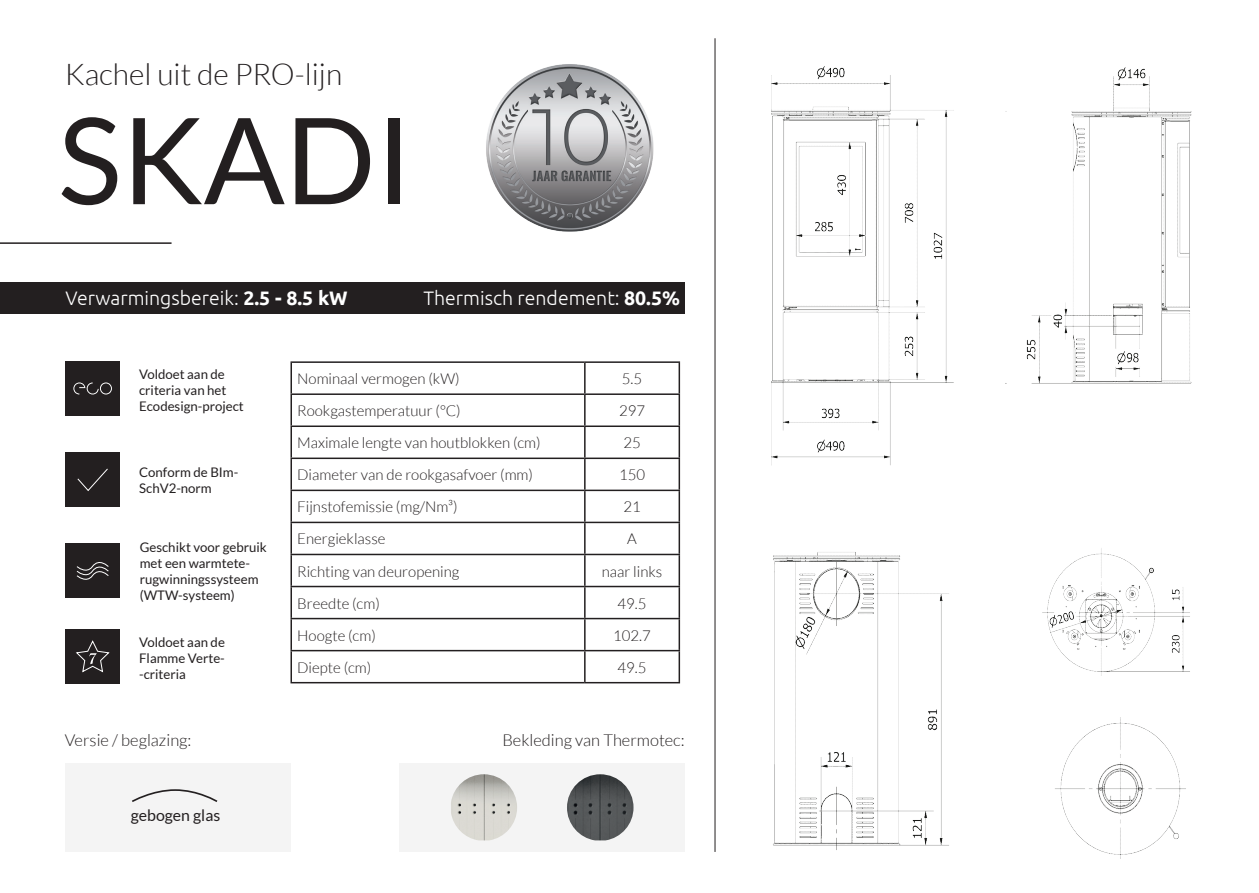
<style>
.page{position:relative;width:1259px;height:893px;background:#fff}
.page>*{position:absolute;margin:0;border:0;box-sizing:border-box;transform-origin:0 0}
.t1{font:120px "Lato";color:#231f20}
.t2{font:300 30px "Lato";color:#231f20}
.t3{font:300 19.5px "Ubuntu";color:#fff}
.t4{font:300 16.5px "Lato";color:#231f20}
.t5{font:15.9px "Lato";color:#231f20}
.t6{font:300 15px "Lato";color:#231f20}
.t7{font:13.2px/15.9px "Lato";color:#231f20}
.s1{font-weight:700}
</style>
<div class="page">
<img style="left:771px;top:66px;width:183px;height:395px">
<img style="left:1005px;top:67px;width:187px;height:317px">
<img style="left:771px;top:461px;width:178px;height:389px">
<img style="left:1042px;top:548px;width:148px;height:127px">
<img style="left:1055px;top:718px;width:131px;height:140px">
<div style="left:0;top:282px;width:685px;height:32px;background:#231f20"></div>
<div style="left:65px;top:763px;width:225px;height:89px;background:#f4f4f4"></div>
<div style="left:399px;top:763px;width:286px;height:89px;background:#f4f4f4"></div>
<img style="left:451px;top:774px;width:66px;height:66px">
<img style="left:567px;top:774px;width:66px;height:66px">
<img style="left:486px;top:64px;width:168px;height:168px">
<div style="left:66px;top:361px;width:54px;height:55px;background:#231f20"></div>
<svg style="left:73px;top:382px;width:39px;height:12px"></svg>
<div style="left:66px;top:544px;width:54px;height:54px;background:#231f20"></div>
<svg style="left:76px;top:562px;width:33px;height:18px"></svg>
<div style="left:66px;top:453px;width:54px;height:54px;background:#231f20"></div>
<svg style="left:77px;top:468px;width:31px;height:23px"></svg>
<div style="left:66px;top:629px;width:54px;height:54px;background:#231f20"></div>
<svg style="left:76px;top:640px;width:34px;height:33px"></svg>
<hr style="left:0;top:242px;width:171px;height:2px;background:#231f20">
<hr style="left:290px;top:361px;width:295px;height:2px;background:#231f20">
<hr style="left:290px;top:363px;width:2px;height:30px;background:#231f20">
<hr style="left:585px;top:361px;width:95px;height:2px;background:#231f20">
<hr style="left:584px;top:363px;width:1px;height:30px;background:#231f20">
<hr style="left:678px;top:363px;width:2px;height:30px;background:#231f20">
<hr style="left:290px;top:393px;width:295px;height:2px;background:#231f20">
<hr style="left:290px;top:395px;width:2px;height:30px;background:#231f20">
<hr style="left:585px;top:393px;width:95px;height:2px;background:#231f20">
<hr style="left:584px;top:395px;width:1px;height:30px;background:#231f20">
<hr style="left:678px;top:395px;width:2px;height:30px;background:#231f20">
<hr style="left:290px;top:425px;width:295px;height:2px;background:#231f20">
<hr style="left:290px;top:427px;width:2px;height:31px;background:#231f20">
<hr style="left:585px;top:425px;width:95px;height:2px;background:#231f20">
<hr style="left:584px;top:427px;width:1px;height:31px;background:#231f20">
<hr style="left:678px;top:427px;width:2px;height:31px;background:#231f20">
<hr style="left:290px;top:458px;width:295px;height:1px;background:#231f20">
<hr style="left:290px;top:459px;width:2px;height:31px;background:#231f20">
<hr style="left:585px;top:458px;width:95px;height:1px;background:#231f20">
<hr style="left:584px;top:459px;width:1px;height:31px;background:#231f20">
<hr style="left:678px;top:459px;width:2px;height:31px;background:#231f20">
<hr style="left:290px;top:490px;width:295px;height:1px;background:#231f20">
<hr style="left:290px;top:491px;width:2px;height:31px;background:#231f20">
<hr style="left:585px;top:490px;width:95px;height:1px;background:#231f20">
<hr style="left:584px;top:491px;width:1px;height:31px;background:#231f20">
<hr style="left:678px;top:491px;width:2px;height:31px;background:#231f20">
<hr style="left:290px;top:522px;width:295px;height:1px;background:#231f20">
<hr style="left:290px;top:523px;width:2px;height:31px;background:#231f20">
<hr style="left:585px;top:522px;width:95px;height:1px;background:#231f20">
<hr style="left:584px;top:523px;width:1px;height:31px;background:#231f20">
<hr style="left:678px;top:523px;width:2px;height:31px;background:#231f20">
<hr style="left:290px;top:554px;width:295px;height:1px;background:#231f20">
<hr style="left:290px;top:555px;width:2px;height:31px;background:#231f20">
<hr style="left:585px;top:554px;width:95px;height:1px;background:#231f20">
<hr style="left:584px;top:555px;width:1px;height:31px;background:#231f20">
<hr style="left:678px;top:555px;width:2px;height:31px;background:#231f20">
<hr style="left:290px;top:586px;width:295px;height:1px;background:#231f20">
<hr style="left:290px;top:587px;width:2px;height:31px;background:#231f20">
<hr style="left:585px;top:586px;width:95px;height:1px;background:#231f20">
<hr style="left:584px;top:587px;width:1px;height:31px;background:#231f20">
<hr style="left:678px;top:587px;width:2px;height:31px;background:#231f20">
<hr style="left:290px;top:618px;width:295px;height:1px;background:#231f20">
<hr style="left:290px;top:619px;width:2px;height:31px;background:#231f20">
<hr style="left:585px;top:618px;width:95px;height:1px;background:#231f20">
<hr style="left:584px;top:619px;width:1px;height:31px;background:#231f20">
<hr style="left:678px;top:619px;width:2px;height:31px;background:#231f20">
<hr style="left:290px;top:650px;width:295px;height:1px;background:#231f20">
<hr style="left:290px;top:651px;width:2px;height:31px;background:#231f20">
<hr style="left:585px;top:650px;width:95px;height:1px;background:#231f20">
<hr style="left:584px;top:651px;width:1px;height:31px;background:#231f20">
<hr style="left:678px;top:651px;width:2px;height:31px;background:#231f20">
<hr style="left:290px;top:682px;width:295px;height:1px;background:#231f20">
<hr style="left:585px;top:682px;width:95px;height:1px;background:#231f20">
<hr style="left:715px;top:38px;width:1px;height:814px;background:#231f20">
<svg style="left:132px;top:789px;width:86px;height:13px"></svg>
<p class="t2" style="left:65px;top:58px;width:279px">Kachel uit de PRO-lijn</p>
<p class="t1" style="left:58px;top:94px;width:356px">SKADI</p>
<p class="t3" style="left:66px;top:287px;width:284px">Verwarmingsbereik: <span class="s1">2.5 - 8.5 kW</span></p>
<p class="t3" style="left:423px;top:287px;width:258px">Thermisch rendement: <span class="s1">80.5%</span></p>
<p class="t7" style="left:139px;top:366px;width:106px">Voldoet aan de criteria van het<br>Ecodesign-project</p>
<p class="t7" style="left:139px;top:464px;width:101px">Conform de BIm-<br>SchV2-norm</p>
<p class="t7" style="left:140px;top:540px;width:128px">Geschikt voor gebruik met een warmtete&shy;rugwinningssysteem (WTW-systeem)</p>
<p class="t7" style="left:139px;top:634px;width:87px;text-align:justify">Voldoet aan de Flamme Verte--criteria</p>
<p class="t6" style="left:297px;top:371px;width:164px">Nominaal vermogen (kW)</p>
<p class="t6" style="left:622px;top:371px;width:22px">5.5</p>
<p class="t6" style="left:297px;top:403px;width:165px">Rookgastemperatuur (°C)</p>
<p class="t6" style="left:619px;top:403px;width:28px">297</p>
<p class="t6" style="left:297px;top:435px;width:245px">Maximale lengte van houtblokken (cm)</p>
<p class="t6" style="left:623px;top:435px;width:19px">25</p>
<p class="t6" style="left:297px;top:467px;width:237px">Diameter van de rookgasafvoer (mm)</p>
<p class="t6" style="left:619px;top:467px;width:28px">150</p>
<p class="t6" style="left:297px;top:499px;width:162px">Fijnstofemissie (mg/Nm³)</p>
<p class="t6" style="left:623px;top:499px;width:19px">21</p>
<p class="t6" style="left:297px;top:531px;width:90px">Energieklasse</p>
<p class="t6" style="left:627px;top:531px;width:11px">A</p>
<p class="t6" style="left:297px;top:563px;width:164px">Richting van deuropening</p>
<p class="t6" style="left:602px;top:563px;width:62px">naar links</p>
<p class="t6" style="left:297px;top:595px;width:84px">Breedte (cm)</p>
<p class="t6" style="left:617px;top:595px;width:31px">49.5</p>
<p class="t6" style="left:297px;top:627px;width:80px">Hoogte (cm)</p>
<p class="t6" style="left:613px;top:627px;width:39px">102.7</p>
<p class="t6" style="left:297px;top:659px;width:76px">Diepte (cm)</p>
<p class="t6" style="left:617px;top:659px;width:31px">49.5</p>
<p class="t4" style="left:65px;top:731px;width:128px">Versie / beglazing:</p>
<p class="t4" style="left:502px;top:731px;width:184px">Bekleding van Thermotec:</p>
<p class="t5" style="left:131px;top:806px;width:91px">gebogen glas</p>
</div>
